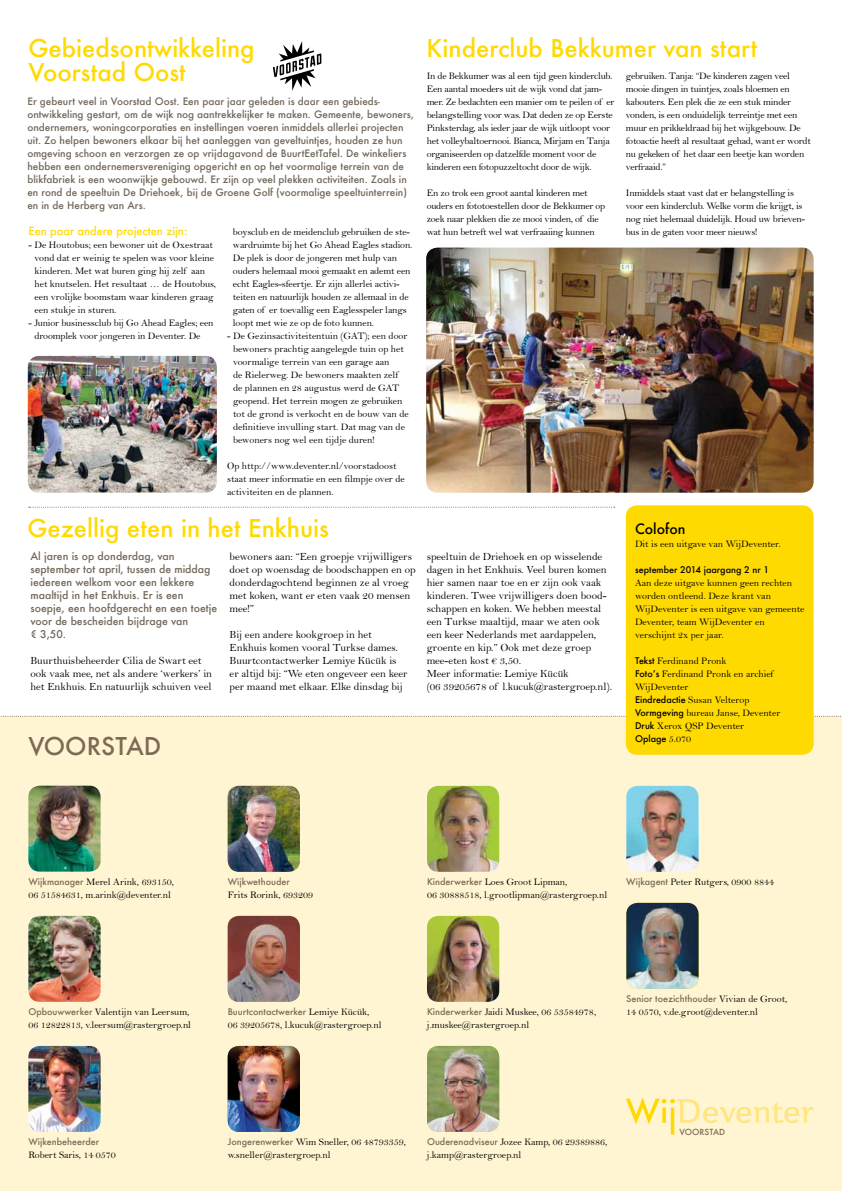
<style>
.page{position:relative;width:842px;height:1191px;background:#fff}
.page>*{position:absolute;margin:0;border:0;box-sizing:border-box;transform-origin:0 0}
.t1{font:500 24px/24px "Futura";color:#ffda00}
.t2{font:500 24px "Futura";color:#7c6a55}
.t3{font:500 14px "Futura";color:#000}
.t4{font:11px/13px "Bell";color:#000}
.t5{font:500 11px "Futura";color:#ffda00}
.t6{font:500 10.5px/13px "Futura";color:#726658}
.t7{font:10px/13px "Bell";letter-spacing:-.01em;color:#000}
.t8{font:500 10px/13px "Futura";color:#726658}
.t9{font:500 9px "Futura";color:#7c6a55}
.t10{font:500 9px "Futura";color:#000}
.t11{font:500 8.2px "Futura";color:#7c6a55}
.s1{font-family:"Futura";font-weight:500;font-size:9px}
.s2{font-family:"Bell";font-weight:400;font-size:10px}
.s3{font-family:"Futura";font-weight:500;font-size:9px;color:#7c6a55}
.s4{font-family:"Bell";font-weight:400;font-size:10px;color:#000}
</style>
<div class="page">
<img style="left:28px;top:356px;width:189px;height:137px">
<div style="left:0;top:716px;width:842px;height:475px;background:#fff5d2"></div>
<svg style="left:0;top:715px;width:842px;height:1px"></svg>
<svg style="left:29px;top:506px;width:586px;height:1px"></svg>
<img style="left:28px;top:785px;width:73px;height:86px">
<img style="left:28px;top:916px;width:73px;height:85px">
<img style="left:28px;top:1046px;width:73px;height:85px">
<img style="left:228px;top:786px;width:72px;height:85px">
<img style="left:228px;top:916px;width:72px;height:85px">
<img style="left:228px;top:1046px;width:72px;height:85px">
<img style="left:427px;top:786px;width:72px;height:85px">
<img style="left:427px;top:916px;width:72px;height:85px">
<img style="left:427px;top:1046px;width:72px;height:85px">
<img style="left:626px;top:786px;width:73px;height:85px">
<img style="left:626px;top:903px;width:73px;height:85px">
<div style="left:626px;top:505px;width:188px;height:249px;background:#ffda00;border-radius:11px"></div>
<svg style="left:626px;top:1097px;width:188px;height:37px;background:#fff1b8"></svg>
<svg style="left:273px;top:41px;width:48px;height:50px"></svg>
<img style="left:426px;top:247px;width:388px;height:246px">
<h1 class="t1" style="left:28px;top:36px;width:228px">Gebiedsontwikkeling<br>Voorstad Oost</h1>
<h1 class="t1" style="left:427px;top:36px;width:332px">Kinderclub Bekkumer van start</h1>
<p class="t7" style="left:626px;top:69px;width:187px">gebruiken. Tanja: “De kinderen zagen veel mooie dingen in tuintjes, zoals bloemen en kabouters. Een plek die ze een stuk minder vonden, is een onduidelijk terreintje met een muur en prikkeldraad bij het wijkgebouw. De fotoactie heeft al resultaat gehad, want er wordt nu gekeken of het daar een beetje kan worden verfraaid.”</p>
<p class="t7" style="left:626px;top:186px;width:181px">Inmiddels staat vast dat er belangstelling is voor een kinderclub. Welke vorm die krijgt, is nog niet helemaal duidelijk. Houd uw brieven&shy;bus in de gaten voor meer nieuws!</p>
<p class="t7" style="left:427px;top:69px;width:189px">In de Bekkumer was al een tijd geen kinderclub.<br>Een aantal moeders uit de wijk vond dat jam&shy;mer. Ze bedachten een manier om te peilen of er belangstelling voor was. Dat deden ze op Eerste Pinksterdag, als ieder jaar de wijk uitloopt voor het volleybaltoernooi. Bianca, Mirjam en Tanja organiseerden op datzelfde moment voor de kinderen een fotopuzzeltocht door de wijk.</p>
<p class="t7" style="left:427px;top:186px;width:180px">En zo trok een groot aantal kinderen met ouders en fototoestellen door de Bekkumer op zoek naar plekken die ze mooi vinden, of die wat hun betreft wel wat verfraaiing kunnen</p>
<p class="t8" style="left:27px;top:94px;width:388px">Er gebeurt veel in Voorstad Oost. Een paar jaar geleden is daar een gebieds&shy;ontwikkeling gestart, om de wijk nog aantrekkelijker te maken. Gemeente, bewoners, ondernemers, woningcorporaties en instellingen voeren inmiddels allerlei projecten uit. Zo helpen bewoners elkaar bij het aanleggen van geveltuintjes, houden ze hun omgeving schoon en verzorgen ze op vrijdagavond de BuurtEetTafel. De winkeliers hebben een ondernemersvereniging opgericht en op het voormalige terrein van de blikfabriek is een woonwijkje gebouwd. Er zijn op veel plekken activiteiten. Zoals in en rond de speeltuin De Driehoek, bij de Groene Golf (voormalige speeltuinterrein) en in de Herberg van Ars.</p>
<p class="t5" style="left:29px;top:223px;width:160px">Een paar andere projecten zijn:</p>
<p class="t7" style="left:35px;top:238px;width:183px;text-indent:-6px">- De Houtobus; een bewoner uit de Oxestraat vond dat er weinig te spelen was voor kleine kinderen. Met wat buren ging hij zelf aan het knutselen. Het resultaat … de Houtobus, een vrolijke boomstam waar kinderen graag een stukje in sturen.</p>
<p class="t7" style="left:34px;top:316px;width:181px;text-indent:-6px">- Junior businessclub bij Go Ahead Eagles; een droomplek voor jongeren in Deventer. De</p>
<p class="t7" style="left:233px;top:225px;width:181px">boysclub en de meidenclub gebruiken de ste&shy;wardruimte bij het Go Ahead Eagles stadion.<br>De plek is door de jongeren met hulp van ouders helemaal mooi gemaakt en ademt een echt Eagles-sfeertje. Er zijn allerlei activi&shy;teiten en natuurlijk houden ze allemaal in de gaten of er toevallig een Eaglesspeler langs loopt met wie ze op de foto kunnen.</p>
<p class="t7" style="left:233px;top:329px;width:177px;text-indent:-6px">- De Gezinsactiviteitentuin (GAT); een door bewoners prachtig aangelegde tuin op het voormalige terrein van een garage aan<br>de Rielerweg. De bewoners maakten zelf de plannen en 28 augustus werd de GAT geopend. Het terrein mogen ze gebruiken tot de grond is verkocht en de bouw van de definitieve invulling start. Dat mag van de bewoners nog wel een tijdje duren!</p>
<p class="t7" style="left:227px;top:459px;width:179px">Op http://www.deventer.nl/voorstadoost staat meer informatie en een filmpje over de activiteiten en de plannen.</p>
<h1 class="t1" style="left:27px;top:516px;width:303px">Gezellig eten in het Enkhuis</h1>
<p class="t4" style="left:230px;top:549px;width:187px">bewoners aan: “Een groepje vrijwilligers doet op woensdag de boodschappen en op donderdagochtend beginnen ze al vroeg met koken, want er eten vaak 20 mensen mee!”</p>
<p class="t4" style="left:230px;top:627px;width:179px">Bij een andere kookgroep in het Enkhuis komen vooral Turkse dames.<br>Buurtcontactwerker Lemiye Kücük is er altijd bij: “We eten ongeveer een keer per maand met elkaar. Elke dinsdag bij</p>
<p class="t6" style="left:30px;top:549px;width:188px">Al jaren is op donderdag, van september tot april, tussen de middag iedereen welkom voor een lekkere maaltijd in het Enkhuis. Er is een soepje, een hoofdgerecht en een toetje voor de bescheiden bijdrage van<br>€ 3,50.</p>
<p class="t4" style="left:30px;top:653px;width:183px">Buurthuisbeheerder Cilia de Swart eet ook vaak mee, net als andere ‘werkers’ in het Enkhuis. En natuurlijk schuiven veel</p>
<p class="t4" style="left:427px;top:549px;width:187px">speeltuin de Driehoek en op wisselende dagen in het Enkhuis. Veel buren komen hier samen naar toe en er zijn ook vaak kinderen. Twee vrijwilligers doen bood&shy;schappen en koken. We hebben meestal een Turkse maaltijd, maar we aten ook een keer Nederlands met aardappelen, groente en kip.” Ook met deze groep mee-eten kost € 3,50.<br>Meer informatie: Lemiye Kücük<br>(06 39205678 of l.kucuk@rastergroep.nl).</p>
<h1 class="t2" style="left:28px;top:729px;width:18px">voorstad</h1>
<h2 class="t3" style="left:635px;top:519px;width:52px">Colofon</h2>
<p class="t7" style="left:635px;top:537px;width:147px">Dit is een uitgave van WijDeventer.</p>
<p class="t10" style="left:635px;top:563px;width:136px">september 2014 jaargang 2 nr 1</p>
<p class="t7" style="left:635px;top:576px;width:171px">Aan deze uitgave kunnen geen rechten worden ontleend. Deze krant van<br>WijDeventer is een uitgave van gemeente<br>Deventer, team WijDeventer en verschijnt 2x per jaar.</p>
<p class="t7" style="left:635px;top:654px;width:147px"><span class="s1">Tekst</span> Ferdinand Pronk<br><span class="s1">Foto’s</span> Ferdinand Pronk en archief<br>WijDeventer<br><span class="s1">Eindredactie</span> Susan Velterop<br><span class="s1">Vormgeving</span> bureau Janse, Deventer<br><span class="s1">Druk</span> Xerox QSP Deventer</p>
<p class="t10" style="left:635px;top:732px;width:58px">Oplage <span class="s2">5.070</span></p>
<p class="t7" style="left:28px;top:875px;width:147px"><span class="s3">Wijkmanager</span> Merel Arink, 693150,<br>06 51584631, m.arink@deventer.nl</p>
<p class="t9" style="left:228px;top:875px;width:64px">Wijkwethouder</p>
<p class="t7" style="left:228px;top:888px;width:87px">Frits Rorink, 693209</p>
<p class="t7" style="left:28px;top:1005px;width:164px"><span class="s3">Opbouwwerker</span> Valentijn van Leersum,<br>06 12822813, v.leersum@rastergroep.nl</p>
<p class="t9" style="left:228px;top:1005px;width:143px">Buurtcontactwerker <span class="s4">Lemiye Kücük,</span></p>
<p class="t7" style="left:228px;top:1018px;width:155px">06 39205678, l.kucuk@rastergroep.nl</p>
<p class="t7" style="left:427px;top:875px;width:182px"><span class="s3">Kinderwerker</span> Loes Groot Lipman,<br>06 30888518, l.grootlipman@rastergroep.nl</p>
<p class="t7" style="left:626px;top:875px;width:149px"><span class="s3">Wijkagent</span> Peter Rutgers, 0900 8844</p>
<p class="t7" style="left:427px;top:1005px;width:171px"><span class="s3">Kinderwerker</span> Jaidi Muskee, 06 53584978, j.muskee@rastergroep.nl</p>
<p class="t9" style="left:626px;top:992px;width:162px">Senior toezichthouder <span class="s4">Vivian de Groot,</span></p>
<p class="t7" style="left:626px;top:1005px;width:133px">14 0570, v.de.groot@deventer.nl</p>
<p class="t9" style="left:28px;top:1135px;width:72px">Wijkenbeheerder</p>
<p class="t7" style="left:28px;top:1148px;width:89px">Robert Saris, 14 0570</p>
<p class="t7" style="left:228px;top:1135px;width:180px"><span class="s3">Jongerenwerker</span> Wim Sneller, 06 48793359, w.sneller@rastergroep.nl</p>
<p class="t7" style="left:427px;top:1135px;width:182px"><span class="s3">Ouderenadviseur</span> Jozee Kamp, 06 29389886, j.kamp@rastergroep.nl</p>
<p class="t11" style="left:680px;top:1126px;width:7px">voorstad</p>
</div>
